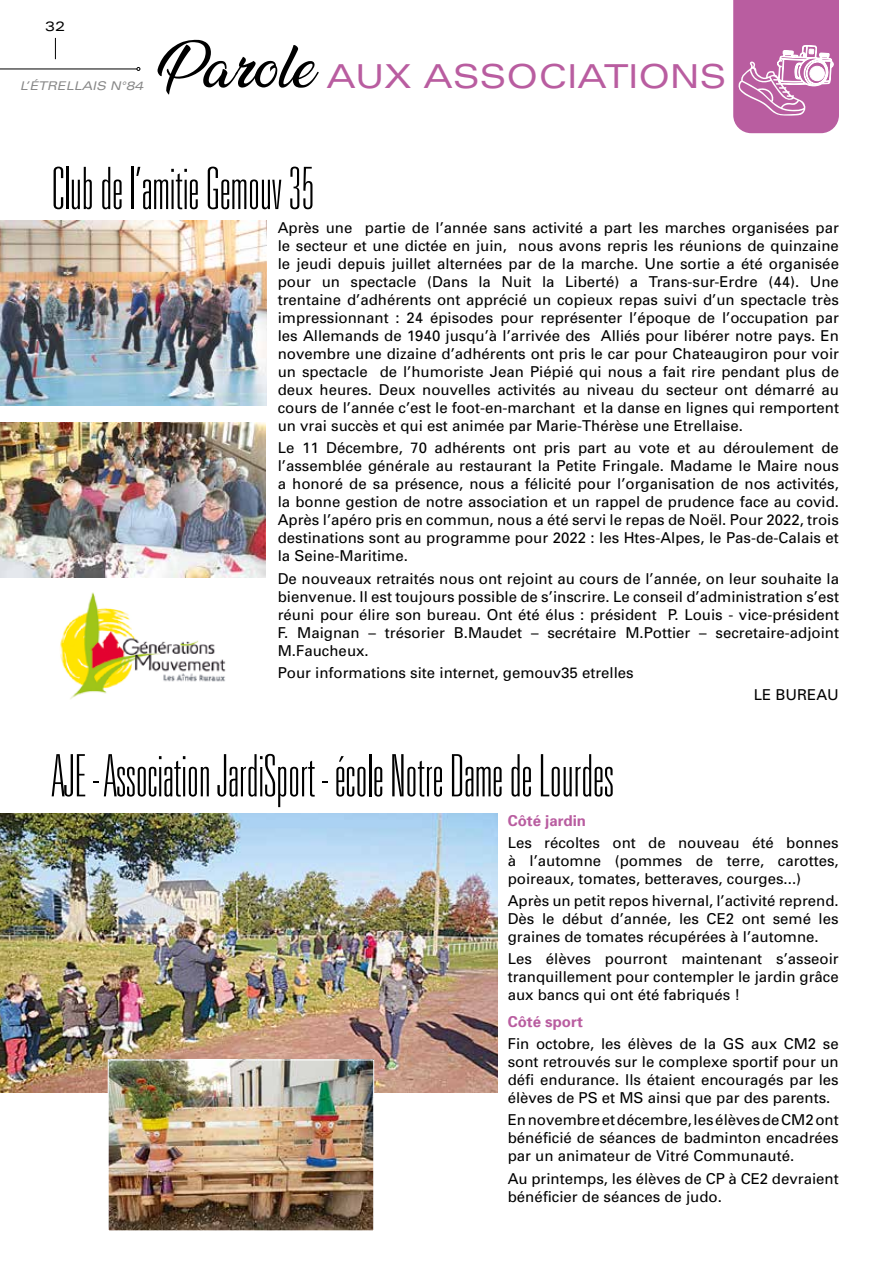
<style>
.page{position:relative;width:893px;height:1263px;background:#fff}
.page>*{position:absolute;margin:0;border:0;box-sizing:border-box;transform-origin:0 0}
.t1{font:100 ultra-condensed 58.5px "Univers";color:#000}
.t2{font:expanded 33px "Univers";color:#b95da0}
.t3{font:15px/18px "Univers";color:#000;text-align:justify}
.t4{font:700 15px "Univers";color:#b95da0}
.t5{font:expanded 13.5px "Univers";color:#000}
.t6{font:italic expanded 12px "Univers";color:#878787}
.s1{font-family:"Ananda";font-stretch:normal;font-size:52.5px;color:#000}
</style>
<div class="page">
<hr style="left:0;top:69px;width:137px;height:1px;background:#000">
<svg style="left:55px;top:38px;width:1px;height:21px"></svg>
<svg style="left:733px;top:0;width:106px;height:133px;background:#c170ab"></svg>
<div style="left:810px;top:66px;width:15px;height:15px;background:#fff;border-radius:50%"></div>
<div style="left:809px;top:66px;width:16px;height:15px;border:1px solid #fff;border-radius:50%"></div>
<img style="left:0;top:813px;width:497px;height:279px">
<img style="left:110px;top:1061px;width:262px;height:168px">
<div style="left:108px;top:1059px;width:266px;height:172px;border:1px solid #fff"></div>
<img style="left:0;top:221px;width:267px;height:184px">
<img style="left:0;top:423px;width:266px;height:154px">
<img style="left:60px;top:592px;width:166px;height:107px">
<p class="t5" style="left:45px;top:19px;width:21px">32</p>
<p class="t6" style="left:20px;top:78px;width:125px">L’ÉTRELLAIS N°84</p>
<h2 class="t2" style="left:157px;top:56px;width:570px"><span class="s1">Parole</span> AUX ASSOCIATIONS</h2>
<h1 class="t1" style="left:52px;top:159px;width:264px">Club de l’amitie Gemouv 35</h1>
<p class="t3" style="left:278px;top:218px;width:563px">Après une partie de l’année sans activité a part les marches organisées par le secteur et une dictée en juin, nous avons repris les réunions de quinzaine le jeudi depuis juillet alternées par de la marche. Une sortie a été organisée pour un spectacle (Dans la Nuit la Liberté) a Trans-sur-Erdre (44). Une trentaine d’adhérents ont apprécié un copieux repas suivi d’un spectacle très impressionnant : 24 épisodes pour représenter l’époque de l’occupation par les Allemands de 1940 jusqu’à l’arrivée des Alliés pour libérer notre pays. En novembre une dizaine d’adhérents ont pris le car pour Chateaugiron pour voir un spectacle de l’humoriste Jean Piépié qui nous a fait rire pendant plus de deux heures. Deux nouvelles activités au niveau du secteur ont démarré au cours de l’année c’est le foot-en-marchant et la danse en lignes qui remportent un vrai succès et qui est animée par Marie-Thérèse une Etrellaise.</p>
<p class="t3" style="left:278px;top:439px;width:563px">Le 11 Décembre, 70 adhérents ont pris part au vote et au déroulement de l’assemblée générale au restaurant la Petite Fringale. Madame le Maire nous a honoré de sa présence, nous a félicité pour l’organisation de nos activités, la bonne gestion de notre association et un rappel de prudence face au covid.<br>Après l’apéro pris en commun, nous a été servi le repas de Noël. Pour 2022, trois destinations sont au programme pour 2022 : les Htes-Alpes, le Pas-de-Calais et la Seine-Maritime.</p>
<p class="t3" style="left:278px;top:569px;width:563px">De nouveaux retraités nous ont rejoint au cours de l’année, on leur souhaite la bienvenue. Il est toujours possible de s’inscrire. Le conseil d’administration s’est réuni pour élire son bureau. Ont été élus : président P. Louis - vice-président F. Maignan – trésorier B.Maudet – secrétaire M.Pottier – secretaire-adjoint M.Faucheux.</p>
<p class="t3" style="left:278px;top:663px;width:357px">Pour informations site internet, gemouv35 etrelles</p>
<p class="t3" style="left:754px;top:685px;width:87px">LE BUREAU</p>
<h1 class="t1" style="left:52px;top:746px;width:563px">AJE - Association JardiSport - école Notre Dame de Lourdes</h1>
<p class="t4" style="left:508px;top:811px;width:80px">Côté jardin</p>
<p class="t3" style="left:508px;top:833px;width:332px">Les récoltes ont de nouveau été bonnes à l’automne (pommes de terre, carottes, poireaux, tomates, betteraves, courges...)</p>
<p class="t3" style="left:508px;top:891px;width:332px">Après un petit repos hivernal, l’activité reprend.<br>Dès le début d’année, les CE2 ont semé les graines de tomates récupérées à l’automne.</p>
<p class="t3" style="left:508px;top:950px;width:332px">Les élèves pourront maintenant s’asseoir tranquillement pour contempler le jardin grâce aux bancs qui ont été fabriqués !</p>
<p class="t4" style="left:508px;top:1012px;width:77px">Côté sport</p>
<p class="t3" style="left:508px;top:1034px;width:332px">Fin octobre, les élèves de la GS aux CM2 se sont retrouvés sur le complexe sportif pour un défi endurance. Ils étaient encouragés par les élèves de PS et MS ainsi que par des parents.</p>
<p class="t3" style="left:508px;top:1111px;width:332px">En novembre et décembre, les élèves de CM2 ont bénéficié de séances de badminton encadrées par un animateur de Vitré Communauté.</p>
<p class="t3" style="left:508px;top:1169px;width:332px">Au printemps, les élèves de CP à CE2 devraient bénéficier de séances de judo.</p>
</div>
